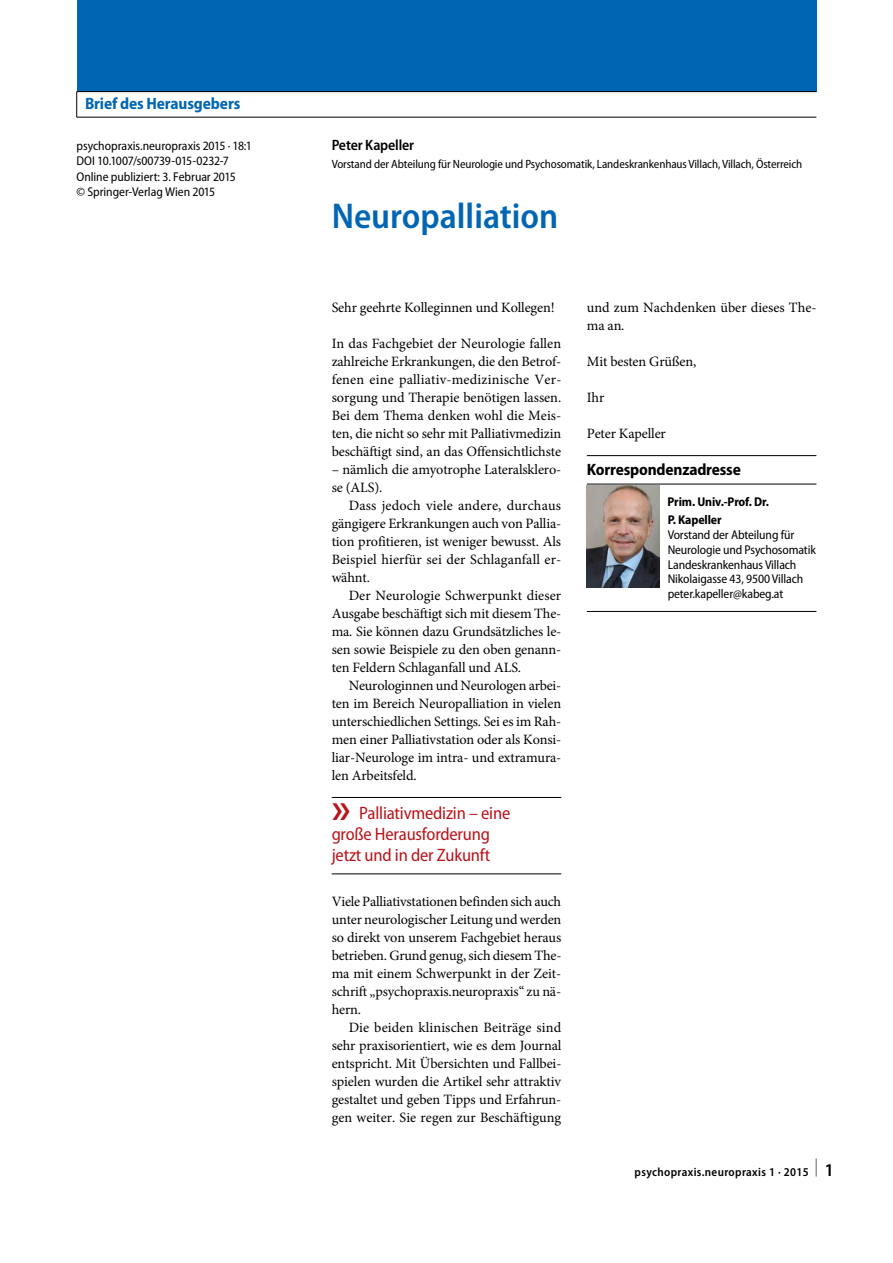
<style>
.page{position:relative;width:893px;height:1263px;background:#fff}
.page>*{position:absolute;margin:0;border:0;box-sizing:border-box;transform-origin:0 0}
.t1{font:600 semi-condensed 45px "Myriad Pro";color:#ba141a}
.t2{font:600 semi-condensed 36px "Myriad Pro";color:#0066b3}
.t3{font:semi-condensed 18px/21px "Myriad Pro";letter-spacing:-.01em;color:#ba141a}
.t4{font:700 semi-condensed 16.5px "Myriad Pro";letter-spacing:-.01em;color:#000}
.t5{font:700 semi-condensed 16.5px "Myriad Pro";letter-spacing:-.01em;color:#0066b3}
.t6{font:600 semi-condensed 15px "Myriad Pro";letter-spacing:-.01em;color:#000}
.t7{font:14.25px/18px "Minion Pro";letter-spacing:-.01em;color:#000;text-align:justify}
.t8{font:semi-condensed 12.75px/15px "Myriad Pro";letter-spacing:-.01em;color:#000}
.t9{font:700 semi-condensed 12.75px/18px "Myriad Pro";letter-spacing:-.01em;color:#000}
.t10{font:semi-condensed 12px "Myriad Pro";letter-spacing:-.01em;color:#000}
.t11{font:600 semi-condensed 12px "Myriad Pro";letter-spacing:.03em;color:#000}
.s1{font-size:18px}
</style>
<div class="page">
<div style="left:77px;top:0;width:739px;height:92px;background:#0066b3"></div>
<hr style="left:332px;top:797px;width:229px;height:1px;background:#000">
<hr style="left:332px;top:873px;width:229px;height:1px;background:#000">
<hr style="left:587px;top:455px;width:229px;height:1px;background:#000">
<hr style="left:587px;top:484px;width:229px;height:1px;background:#000">
<hr style="left:587px;top:611px;width:229px;height:1px;background:#000">
<img style="left:587px;top:485px;width:72px;height:102px">
<hr style="left:77px;top:91px;width:739px;height:1px;background:#000">
<hr style="left:77px;top:117px;width:739px;height:1px;background:#000">
<svg style="left:76px;top:92px;width:1px;height:25px"></svg>
<p class="t5" style="left:85px;top:94px;width:157px">Brief des Herausgebers</p>
<p class="t8" style="left:77px;top:138px;width:177px">psychopraxis.neuropraxis 2015 ∙ 18:1<br>DOI 10.1007/s00739-015-0232-7<br>Online publiziert: 3. Februar 2015<br>© Springer-Verlag Wien 2015</p>
<p class="t6" style="left:332px;top:137px;width:84px">Peter Kapeller</p>
<p class="t10" style="left:332px;top:157px;width:472px">Vorstand der Abteilung für Neurologie und Psychosomatik, Landeskrankenhaus Villach, Villach, Österreich</p>
<h2 class="t2" style="left:332px;top:196px;width:228px">Neuropalliation</h2>
<p class="t7" style="left:332px;top:298px;width:224px">Sehr geehrte Kolleginnen und Kollegen!</p>
<p class="t7" style="left:332px;top:334px;width:231px">In das Fachgebiet der Neurologie fallen zahlreiche Erkrankungen, die den Betrof&shy;fenen eine palliativ-medizinische Ver&shy;sorgung und Therapie benötigen lassen.<br>Bei dem Thema denken wohl die Meis&shy;ten, die nicht so sehr mit Palliativmedizin beschäftigt sind, an das Offensichtlichste</p>
<p class="t7" style="left:332px;top:460px;width:231px">– nämlich die amyotrophe Lateralsklero&shy;se (ALS).</p>
<p class="t7" style="left:332px;top:496px;width:231px;text-indent:17px">Dass jedoch viele andere, durchaus gängigere Erkrankungen auch von Pallia&shy;tion profitieren, ist weniger bewusst. Als Beispiel hierfür sei der Schlaganfall er&shy;wähnt.</p>
<p class="t7" style="left:332px;top:586px;width:231px;text-indent:17px">Der Neurologie Schwerpunkt dieser Ausgabe beschäftigt sich mit diesem The&shy;ma. Sie können dazu Grundsätzliches le&shy;sen sowie Beispiele zu den oben genann&shy;ten Feldern Schlaganfall und ALS.</p>
<p class="t7" style="left:332px;top:676px;width:231px;text-indent:17px">Neurologinnen und Neurologen arbei&shy;ten im Bereich Neuropalliation in vielen unterschiedlichen Settings. Sei es im Rah&shy;men einer Palliativstation oder als Konsi&shy;liar-Neurologe im intra- und extramura&shy;len Arbeitsfeld.</p>
<h1 class="t1" style="left:332px;top:783px;width:20px">»</h1>
<p class="t3" style="left:332px;top:803px;width:180px;text-indent:28px">Palliativmedizin – eine große Herausforderung jetzt und in der Zukunft</p>
<p class="t7" style="left:332px;top:892px;width:231px">Viele Palliativstationen befinden sich auch unter neurologischer Leitung und werden so direkt von unserem Fachgebiet heraus betrieben. Grund genug, sich diesem The&shy;ma mit einem Schwerpunkt in der Zeit&shy;schrift „psychopraxis.neuropraxis“ zu nä&shy;hern.</p>
<p class="t7" style="left:332px;top:1018px;width:231px;text-indent:17px">Die beiden klinischen Beiträge sind sehr praxisorientiert, wie es dem Journal entspricht. Mit Übersichten und Fallbei&shy;spielen wurden die Artikel sehr attraktiv gestaltet und geben Tipps und Erfahrun&shy;gen weiter. Sie regen zur Beschäftigung</p>
<p class="t7" style="left:587px;top:298px;width:231px">und zum Nachdenken über dieses The&shy;ma an.</p>
<p class="t7" style="left:587px;top:352px;width:111px">Mit besten Grüßen,</p>
<p class="t7" style="left:587px;top:388px;width:19px">Ihr</p>
<p class="t7" style="left:587px;top:424px;width:81px">Peter Kapeller</p>
<p class="t4" style="left:587px;top:461px;width:156px">Korrespondenzadresse</p>
<p class="t9" style="left:668px;top:492px;width:103px">Prim. Univ.-Prof. Dr.<br>P. Kapeller</p>
<p class="t8" style="left:668px;top:527px;width:150px">Vorstand der Abteilung für<br>Neurologie und Psychosomatik<br>Landeskrankenhaus Villach<br>Nikolaigasse 43, 9500 Villach peter.kapeller@kabeg.at</p>
<p class="t11" style="left:635px;top:1165px;width:201px">psychopraxis.neuropraxis 1 · 2015 <sup>|</sup> <span class="s1">1</span></p>
</div>
